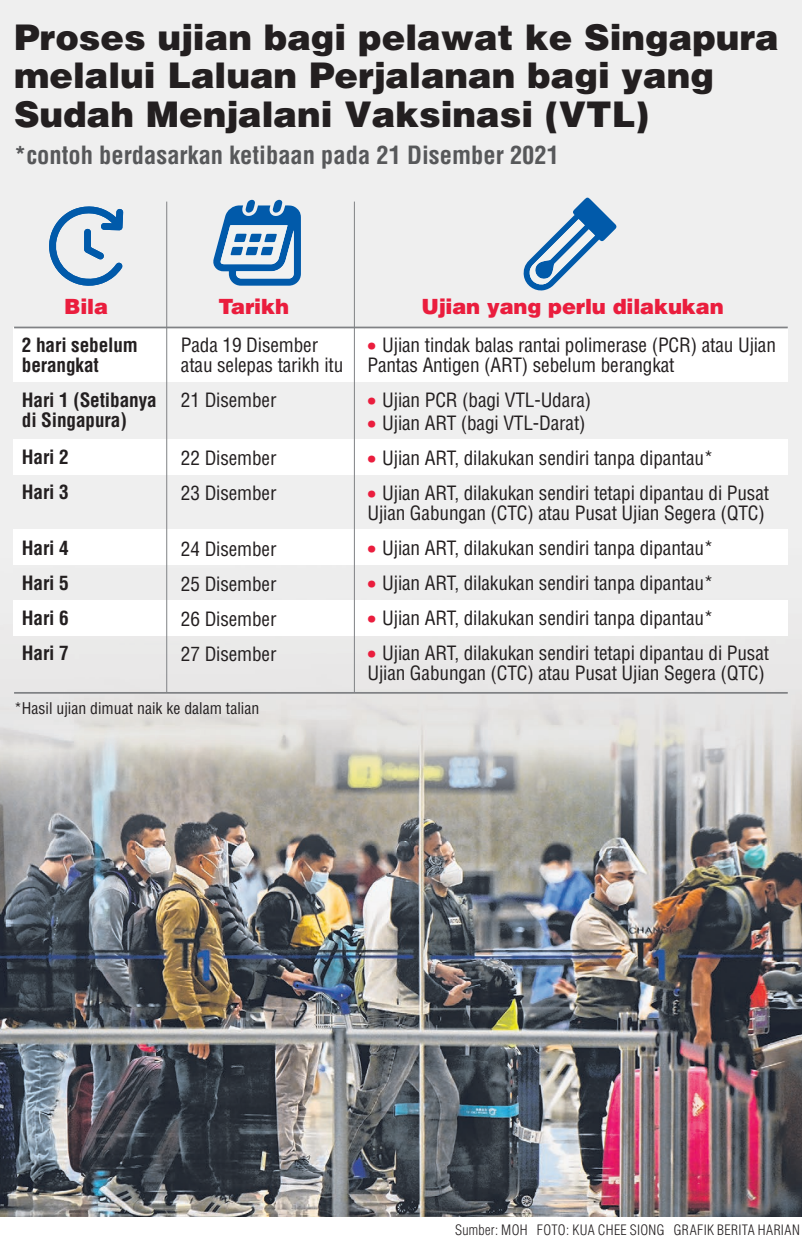
<style>
.page{position:relative;width:802px;height:1241px;background:#fff}
.page>*{position:absolute;margin:0;border:0;box-sizing:border-box;transform-origin:0 0}
.t1{font:900 35.35px/38.5px "Helvetica";color:#231f20}
.t2{font:700 condensed 24.5px "Helvetica";color:#57585a}
.t3{font:900 21px "Helvetica";letter-spacing:-.005em;color:#ea1d3d}
.t4{font:condensed 19.25px/20.1px "Helvetica";letter-spacing:-.005em;color:#231f20}
.t5{font:700 condensed 19.25px/35px "Helvetica";letter-spacing:-.005em;color:#231f20}
.t6{font:condensed 15.75px "Helvetica";color:#231f20}
.t7{font:300 condensed 14px "Helvetica";letter-spacing:.02em;color:#231f20}
.s1{font-family:"Curator Serp Text";font-weight:700;font-stretch:normal;font-size:24.5px;color:#ea1d3d}
</style>
<div class="page">
<img style="left:0;top:0;width:801px;height:1216px">
<div style="left:13px;top:327px;width:774px;height:54px;background:#fff"></div>
<div style="left:13px;top:439px;width:774px;height:36px;background:#fff"></div>
<div style="left:13px;top:529px;width:774px;height:36px;background:#fff"></div>
<div style="left:13px;top:600px;width:774px;height:36px;background:#fff"></div>
<hr style="left:166px;top:201px;width:1px;height:491px;background:#808285">
<hr style="left:354px;top:201px;width:1px;height:491px;background:#808285">
<hr style="left:14px;top:326px;width:773px;height:2px;background:#808285">
<hr style="left:14px;top:692px;width:773px;height:1px;background:#808285">
<svg style="left:522px;top:198px;width:94px;height:93px"></svg>
<svg style="left:212px;top:199px;width:89px;height:87px"></svg>
<svg style="left:44px;top:205px;width:79px;height:90px"></svg>
<h1 class="t1" style="left:14px;top:17px;width:765px">Proses ujian bagi pelawat ke Singapura melalui Laluan Perjalanan bagi yang<br>Sudah Menjalani Vaksinasi (VTL)</h1>
<p class="t2" style="left:14px;top:140px;width:546px">*contoh berdasarkan ketibaan pada 21 Disember 2021</p>
<p class="t3" style="left:64px;top:292px;width:45px">Bila</p>
<p class="t3" style="left:218px;top:292px;width:72px">Tarikh</p>
<p class="t3" style="left:421px;top:292px;width:304px">Ujian yang perlu dilakukan</p>
<p class="t5" style="left:22px;top:335px;width:117px;line-height:20.1px">2 hari sebelum berangkat</p>
<p class="t5" style="left:22px;top:390px;width:136px;line-height:20.1px">Hari 1 (Setibanya di Singapura)</p>
<p class="t5" style="left:22px;top:439px;width:48px">Hari 2<br>Hari 3</p>
<p class="t4" style="left:367px;top:335px;width:410px"><span class="s1">•</span> Ujian tindak balas rantai polimerase (PCR) atau Ujian<br>Pantas Antigen (ART) sebelum berangkat</p>
<p class="t4" style="left:367px;top:390px;width:225px"><span class="s1">•</span> Ujian PCR (bagi VTL-Udara)</p>
<p class="t4" style="left:367px;top:413px;width:219px"><span class="s1">•</span> Ujian ART (bagi VTL-Darat)</p>
<p class="t4" style="left:367px;top:448px;width:347px"><span class="s1">•</span> Ujian ART, dilakukan sendiri tanpa dipantau*</p>
<p class="t4" style="left:367px;top:483px;width:403px"><span class="s1">•</span> Ujian ART, dilakukan sendiri tetapi dipantau di Pusat<br>Ujian Gabungan (CTC) atau Pusat Ujian Segera (QTC)</p>
<p class="t4" style="left:367px;top:538px;width:347px"><span class="s1">•</span> Ujian ART, dilakukan sendiri tanpa dipantau*</p>
<p class="t4" style="left:367px;top:573px;width:347px"><span class="s1">•</span> Ujian ART, dilakukan sendiri tanpa dipantau*</p>
<p class="t4" style="left:367px;top:608px;width:347px"><span class="s1">•</span> Ujian ART, dilakukan sendiri tanpa dipantau*</p>
<p class="t4" style="left:367px;top:643px;width:403px"><span class="s1">•</span> Ujian ART, dilakukan sendiri tetapi dipantau di Pusat<br>Ujian Gabungan (CTC) atau Pusat Ujian Segera (QTC)</p>
<p class="t4" style="left:181px;top:335px;width:164px">Pada 19 Disember atau selepas tarikh itu</p>
<p class="t4" style="left:181px;top:390px;width:97px">21 Disember</p>
<p class="t4" style="left:181px;top:440px;width:97px;line-height:35px">22 Disember<br>23 Disember</p>
<p class="t5" style="left:22px;top:530px;width:48px;text-align:justify">Hari 4<br>Hari 5<br>Hari 6<br>Hari 7</p>
<p class="t4" style="left:181px;top:531px;width:97px;line-height:35px;text-align:justify">24 Disember 25 Disember 26 Disember 27 Disember</p>
<p class="t6" style="left:14px;top:698px;width:246px">*Hasil ujian dimuat naik ke dalam talian</p>
<p class="t7" style="left:455px;top:1221px;width:346px">Sumber: MOH FOTO: KUA CHEE SIONG GRAFIK BERITA HARIAN</p>
</div>
